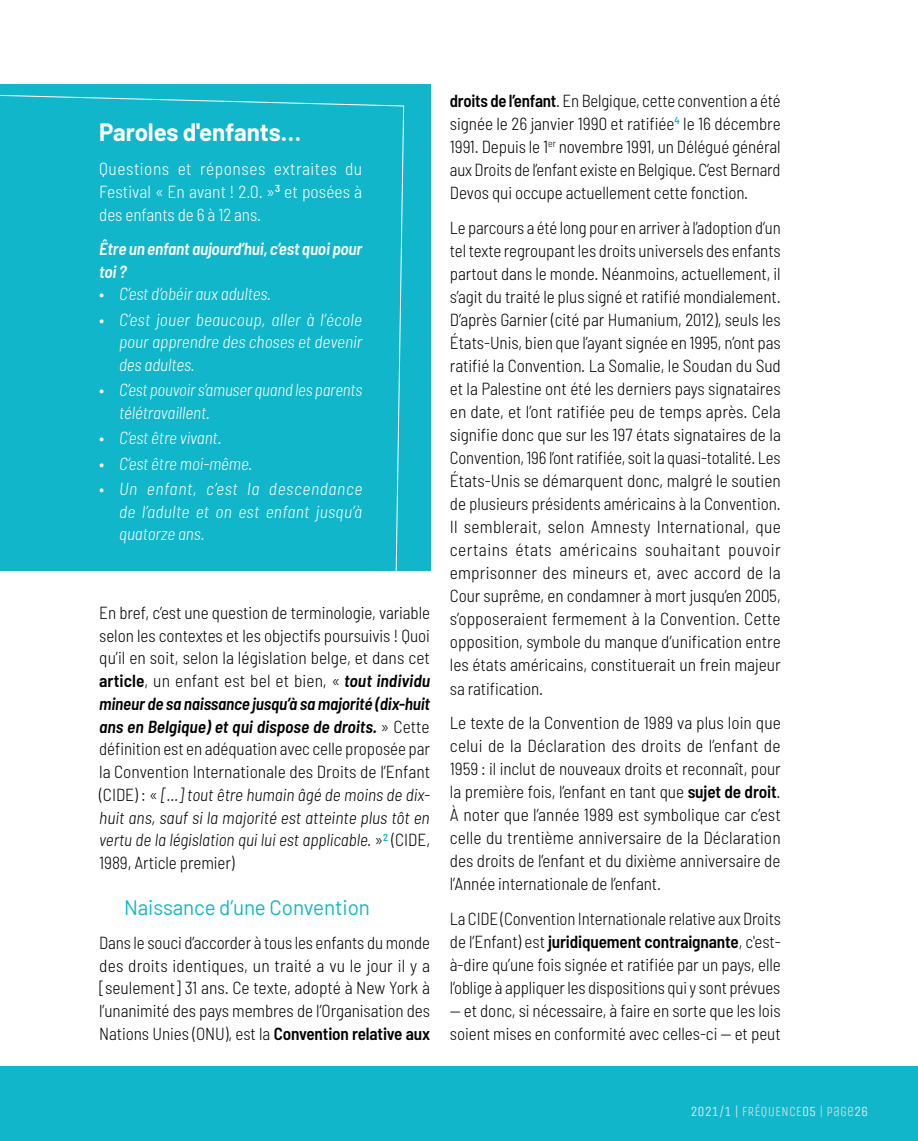
<style>
.page{position:relative;width:918px;height:1141px;background:#fff}
.page>*{position:absolute;margin:0;border:0;box-sizing:border-box;transform-origin:0 0}
.t1{font:700 24.5px "Barlow";letter-spacing:-.005em;color:#fff}
.t2{font:21px "Barlow";letter-spacing:-.005em;color:#11b6ca}
.t3{font:300 semi-condensed 17.5px/23.1px "Barlow";letter-spacing:-.005em;color:#000;text-align:justify;scale:.96 1}
.t4{font:300 semi-condensed 17.5px/22.8px "Barlow";letter-spacing:-.005em;color:#000;text-align:justify}
.t5{font:italic 300 semi-condensed 17.5px/22.8px "Barlow";letter-spacing:-.005em;color:#fff;text-align:justify}
.t6{font:300 semi-condensed 17.5px/22.8px "Barlow";letter-spacing:.005em;color:#fff;text-align:justify}
.t7{font:italic 300 semi-condensed 17.5px/22.8px "Barlow";letter-spacing:-.005em;color:#fff;scale:.96 1}
.t8{font:italic 600 semi-condensed 17.5px/22.8px "Barlow";letter-spacing:-.01em;color:#fff}
.t9{font:14px "Unica One";color:#aedce6}
.s1{font-style:normal}
.s2{font-weight:600}
.s3{font-weight:600;font-style:italic}
.s4{font-style:italic}
.s5{color:#d2ebf1}
</style>
<div class="page">
<div style="left:0;top:84px;width:430px;height:486px;background:#11b6ca"></div>
<div style="left:0;top:1067px;width:918px;height:74px;background:#11b6ca"></div>
<svg style="left:0;top:94px;width:404px;height:477px"></svg>
<h1 class="t1" style="left:99px;top:114px;width:203px">Paroles d'enfants…</h1>
<p class="t6" style="left:99px;top:157px;width:264px">Questions et réponses extraites du Festival « En avant ! 2.0. »<sup>3</sup> et posées à des enfants de 6 à 12 ans.</p>
<p class="t8" style="left:99px;top:237px;width:264px">Être un enfant aujourd’hui, c’est quoi pour toi ?</p>
<p class="t5" style="left:99px;top:282px;width:173px"><span class="s1">•</span> C’est d’obéir aux adultes.</p>
<p class="t5" style="left:119px;top:308px;width:245px;text-indent:-20px"><span class="s1">•</span> C’est jouer beaucoup, aller à l’école pour apprendre des choses et devenir des adultes.</p>
<p class="t7" style="left:119px;top:378px;width:255px;text-indent:-20px"><span class="s1">•</span> C’est pouvoir s’amuser quand les parents télétravaillent.</p>
<p class="t5" style="left:99px;top:426px;width:124px"><span class="s1">•</span> C’est être vivant.</p>
<p class="t5" style="left:99px;top:452px;width:155px"><span class="s1">•</span> C’est être moi-même.</p>
<p class="t5" style="left:119px;top:477px;width:245px;text-indent:-20px"><span class="s1">•</span> Un enfant, c’est la descendance de l’adulte et on est enfant jusqu’à quatorze ans.</p>
<p class="t4" style="left:99px;top:601px;width:332px">En bref, c’est une question de terminologie, variable selon les contextes et les objectifs poursuivis ! Quoi qu’il en soit, selon la législation belge, et dans cet <span class="s2">article</span>, un enfant est bel et bien, « <span class="s3">tout individu mineur de sa naissance jusqu’à sa majorité (dix-huit ans en Belgique) et qui dispose de droits.</span> » Cette définition est en adéquation avec celle proposée par la Convention Internationale des Droits de l’Enfant (CIDE) : « <span class="s4">[…] tout être humain âgé de moins de dix&shy;huit ans, sauf si la majorité est atteinte plus tôt en vertu de la législation qui lui est applicable.</span> »<sup>2</sup> (CIDE, 1989, Article premier)</p>
<p class="t2" style="left:124px;top:892px;width:247px">Naissance d’une Convention</p>
<p class="t4" style="left:99px;top:931px;width:332px">Dans le souci d’accorder à tous les enfants du monde des droits identiques, un traité a vu le jour il y a [seulement] 31 ans. Ce texte, adopté à New York à l’unanimité des pays membres de l’Organisation des Nations Unies (ONU), est la <span class="s2">Convention relative aux</span></p>
<p class="t3" style="left:450px;top:89px;width:346px"><span class="s2">droits de l’enfant</span>. En Belgique, cette convention a été signée le 26 janvier 1990 et ratifiée<sup>4</sup> le 16 décembre 1991. Depuis le 1<sup>er</sup> novembre 1991, un Délégué général aux Droits de l’enfant existe en Belgique. C’est Bernard Devos qui occupe actuellement cette fonction.</p>
<p class="t3" style="left:450px;top:215px;width:346px">Le parcours a été long pour en arriver à l’adoption d’un tel texte regroupant les droits universels des enfants partout dans le monde. Néanmoins, actuellement, il s’agit du traité le plus signé et ratifié mondialement.<br>D’après Garnier (cité par Humanium, 2012), seuls les États-Unis, bien que l’ayant signée en 1995, n’ont pas ratifié la Convention. La Somalie, le Soudan du Sud et la Palestine ont été les derniers pays signataires en date, et l’ont ratifiée peu de temps après. Cela signifie donc que sur les 197 états signataires de la Convention, 196 l’ont ratifiée, soit la quasi-totalité. Les États-Unis se démarquent donc, malgré le soutien de plusieurs présidents américains à la Convention.<br>Il semblerait, selon Amnesty International, que certains états américains souhaitant pouvoir emprisonner des mineurs et, avec accord de la Cour suprême, en condamner à mort jusqu’en 2005, s’opposeraient fermement à la Convention. Cette opposition, symbole du manque d’unification entre les états américains, constituerait un frein majeur sa ratification.</p>
<p class="t4" style="left:450px;top:711px;width:332px">Le texte de la Convention de 1989 va plus loin que celui de la Déclaration des droits de l’enfant de 1959 : il inclut de nouveaux droits et reconnaît, pour la première fois, l’enfant en tant que <span class="s2">sujet de droit</span>.<br>À noter que l’année 1989 est symbolique car c’est celle du trentième anniversaire de la Déclaration des droits de l’enfant et du dixième anniversaire de l’Année internationale de l’enfant.</p>
<p class="t3" style="left:450px;top:906px;width:346px">La CIDE (Convention Internationale relative aux Droits de l’Enfant) est <span class="s2">juridiquement contraignante</span>, c'est&shy;à-dire qu’une fois signée et ratifiée par un pays, elle l’oblige à appliquer les dispositions qui y sont prévues</p>
<p class="t4" style="left:450px;top:998px;width:332px">— et donc, si nécessaire, à faire en sorte que les lois soient mises en conformité avec celles-ci — et peut</p>
<p class="t9" style="left:690px;top:1103px;width:179px"><span class="s5">2021/1 |</span> FRÉQUENCE<span class="s5">05</span> | page<span class="s5">26</span></p>
</div>
